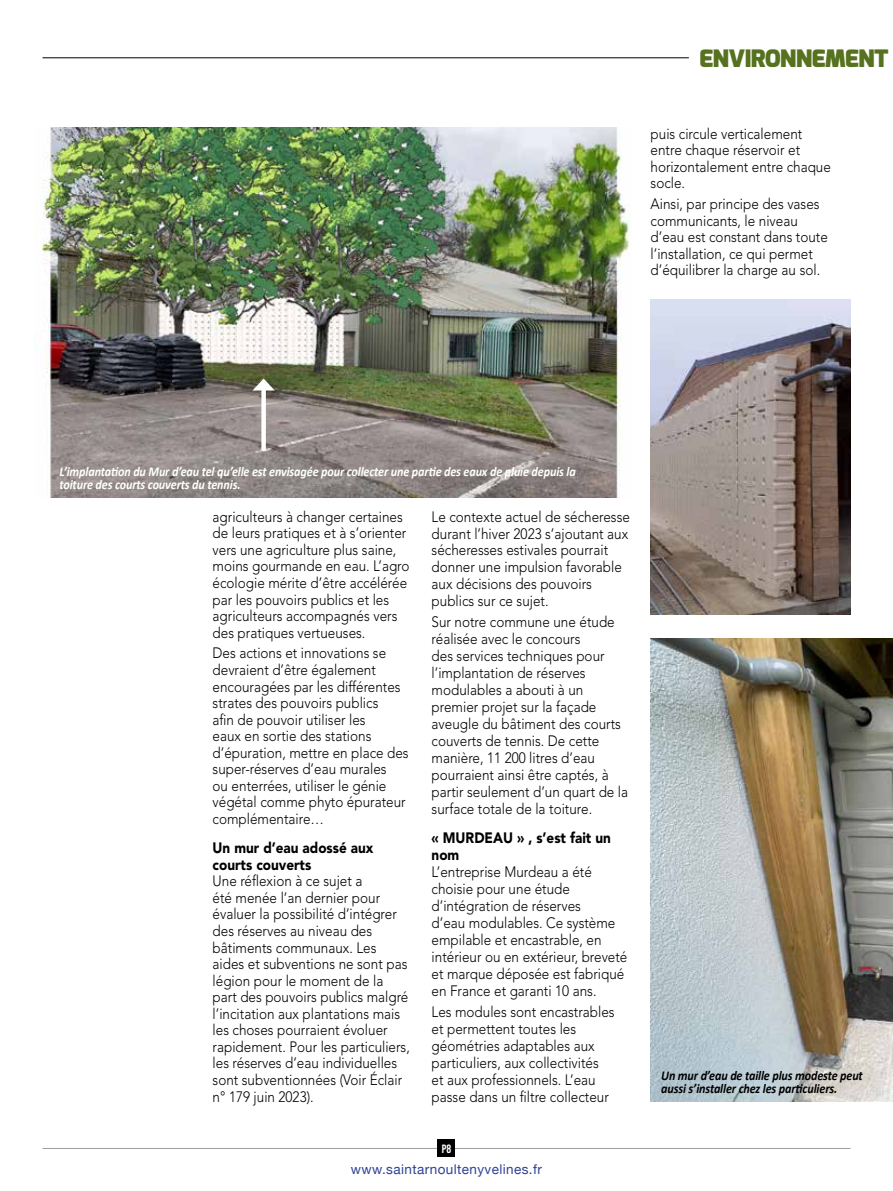
<style>
.page{position:relative;width:893px;height:1191px;background:#fff}
.page>*{position:absolute;margin:0;border:0;box-sizing:border-box;transform-origin:0 0}
.t1{font:900 24px "Exo";letter-spacing:-.02em;color:#56721f}
.t2{font:300 15px/16.5px "Avenir LT Std";color:#000;scale:.9 1}
.t3{font:900 15px/16.5px "Avenir LT Std";color:#000;scale:.9 1}
.t4{font:italic 700 13.5px/13.5px "Calibri";letter-spacing:-.01em;color:#fff;scale:.9 1}
.t5{font:italic 700 13.5px/13.5px "Calibri";letter-spacing:-.01em;color:#000;scale:.9 1}
.t6{font:13.5px "Helvetica Neue";letter-spacing:.03em;color:#2e4193}
.t7{font:12px "Bebas Neue";color:#fff}
</style>
<div class="page">
<hr style="left:43px;top:1148px;width:807px;height:1px;background:#9d9d9c">
<div style="left:438px;top:1140px;width:17px;height:17px;background:#000"></div>
<img style="left:651px;top:639px;width:242px;height:462px">
<img style="left:34px;top:128px;width:596px;height:369px">
<img style="left:651px;top:299px;width:199px;height:315px">
<hr style="left:43px;top:57px;width:646px;height:1px;background:#000">
<div style="left:261px;top:386px;width:5px;height:65px;background:#fff"></div>
<svg style="left:253px;top:378px;width:22px;height:12px"></svg>
<h1 class="t1" style="left:700px;top:43px;width:191px">ENVIRONNEMENT</h1>
<p class="t2" style="left:651px;top:125px;width:202px">puis circule verticalement entre chaque réservoir et horizontalement entre chaque socle.</p>
<p class="t2" style="left:651px;top:196px;width:199px">Ainsi, par principe des vases communicants, le niveau d’eau est constant dans toute l’installation, ce qui permet d’équilibrer la charge au sol.</p>
<p class="t4" style="left:60px;top:464px;width:575px">L’implantation du Mur d’eau tel qu’elle est envisagée pour collecter une partie des eaux de pluie depuis la toiture des courts couverts du tennis.</p>
<p class="t2" style="left:213px;top:508px;width:220px">agriculteurs à changer certaines de leurs pratiques et à s’orienter vers une agriculture plus saine, moins gourmande en eau. L’agro écologie mérite d’être accélérée par les pouvoirs publics et les agriculteurs accompagnés vers des pratiques vertueuses.</p>
<p class="t2" style="left:213px;top:645px;width:219px">Des actions et innovations se devraient d’être également encouragées par les différentes strates des pouvoirs publics<br>afin de pouvoir utiliser les<br>eaux en sortie des stations d’épuration, mettre en place des super-réserves d’eau murales<br>ou enterrées, utiliser le génie végétal comme phyto épurateur complémentaire…</p>
<p class="t3" style="left:213px;top:839px;width:180px">Un mur d’eau adossé aux courts couverts</p>
<p class="t2" style="left:213px;top:873px;width:221px">Une réflexion à ce sujet a<br>été menée l’an dernier pour évaluer la possibilité d’intégrer des réserves au niveau des bâtiments communaux. Les aides et subventions ne sont pas légion pour le moment de la part des pouvoirs publics malgré l’incitation aux plantations mais les choses pourraient évoluer rapidement. Pour les particuliers, les réserves d’eau individuelles sont subventionnées (Voir Éclair n° 179 juin 2023).</p>
<p class="t2" style="left:432px;top:508px;width:222px;line-height:17px">Le contexte actuel de sécheresse durant l’hiver 2023 s’ajoutant aux sécheresses estivales pourrait donner une impulsion favorable aux décisions des pouvoirs publics sur ce sujet.</p>
<p class="t2" style="left:432px;top:614px;width:220px;line-height:17px">Sur notre commune une étude réalisée avec le concours<br>des services techniques pour l’implantation de réserves modulables a abouti à un premier projet sur la façade aveugle du bâtiment des courts couverts de tennis. De cette manière, 11 200 litres d’eau pourraient ainsi être captés, à partir seulement d’un quart de la surface totale de la toiture.</p>
<p class="t3" style="left:432px;top:829px;width:201px;line-height:17px">« MURDEAU » , s’est fait un nom</p>
<p class="t2" style="left:432px;top:863px;width:219px;line-height:17px">L’entreprise Murdeau a été choisie pour une étude d’intégration de réserves<br>d’eau modulables. Ce système empilable et encastrable, en intérieur ou en extérieur, breveté et marque déposée est fabriqué en France et garanti 10 ans.</p>
<p class="t2" style="left:432px;top:1003px;width:205px;line-height:17px">Les modules sont encastrables et permettent toutes les géométries adaptables aux particuliers, aux collectivités<br>et aux professionnels. L’eau passe dans un filtre collecteur</p>
<p class="t7" style="left:442px;top:1142px;width:11px">P8</p>
<p class="t6" style="left:351px;top:1159px;width:193px">www.saintarnoultenyvelines.fr</p>
<p class="t5" style="left:661px;top:1068px;width:226px">Un mur d’eau de taille plus modeste peut aussi s’installer chez les particuliers.</p>
</div>
